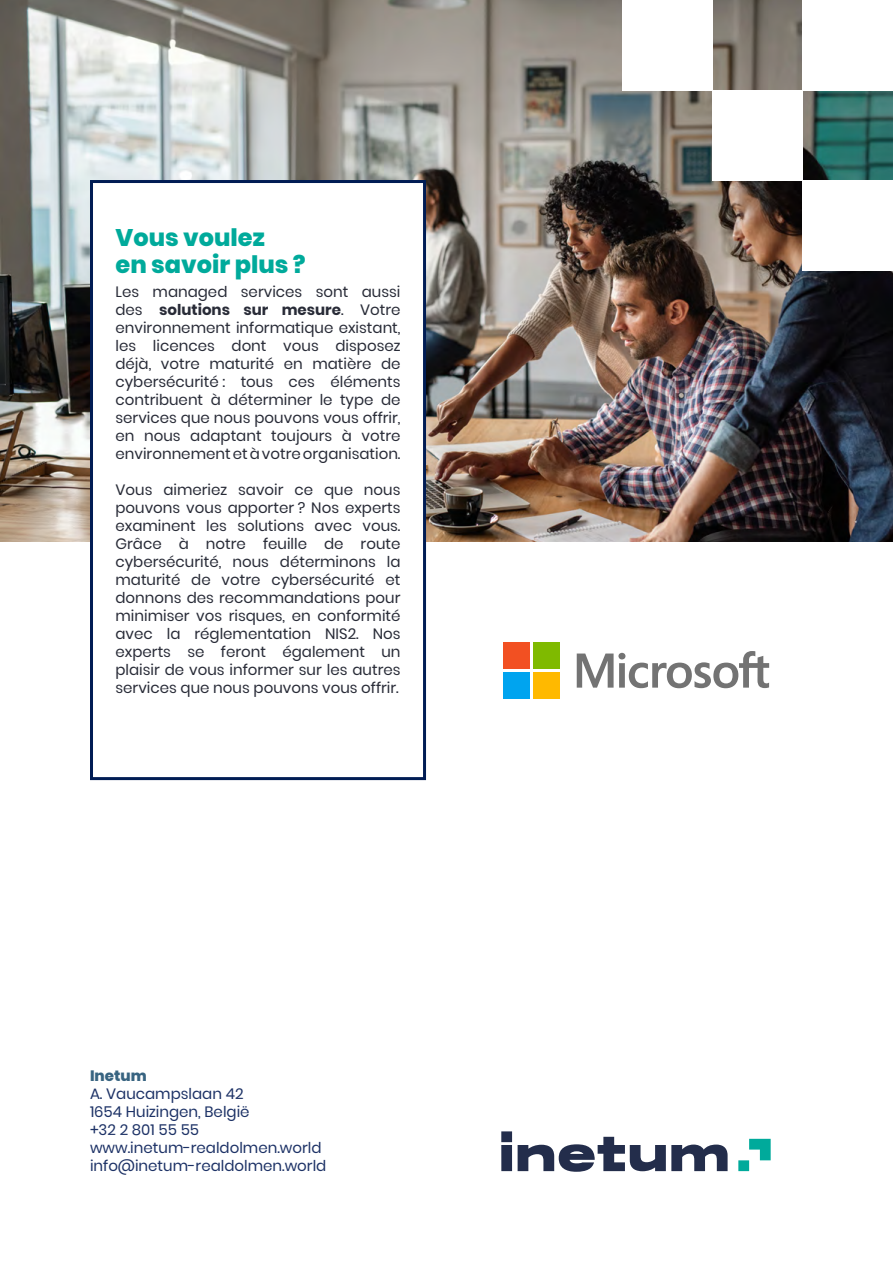
<style>
.page{position:relative;width:893px;height:1263px;background:#fff}
.page>*{position:absolute;margin:0;border:0;box-sizing:border-box;transform-origin:0 0}
.t1{font:800 24px/27px "Poppins";color:#00aa9b}
.t2{font:15px/18px "Poppins";color:#282b37;text-align:justify}
.t3{font:15px/18px "Poppins";color:#1d3266}
.t4{font:800 15px "Poppins";color:#386481}
.s1{font-weight:700}
</style>
<div class="page">
<img style="left:0;top:0;width:893px;height:541px">
<div style="left:623px;top:0;width:90px;height:90px;background:#fff"></div>
<div style="left:713px;top:90px;width:90px;height:90px;background:#fff"></div>
<div style="left:803px;top:180px;width:90px;height:90px;background:#fff"></div>
<div style="left:803px;top:0;width:90px;height:90px;background:#fff"></div>
<div style="left:92px;top:182px;width:332px;height:596px;background:#fff"></div>
<div style="left:90px;top:180px;width:336px;height:600px;border:3px solid #001c54"></div>
<svg style="left:501px;top:1131px;width:227px;height:41px"></svg>
<svg style="left:738px;top:1139px;width:33px;height:32px"></svg>
<svg style="left:577px;top:651px;width:192px;height:37px"></svg>
<div style="left:503px;top:642px;width:27px;height:27px;background:#f25022"></div>
<div style="left:533px;top:642px;width:27px;height:27px;background:#7fba00"></div>
<div style="left:503px;top:672px;width:27px;height:27px;background:#00a4ef"></div>
<div style="left:533px;top:672px;width:27px;height:27px;background:#ffb900"></div>
<h1 class="t1" style="left:116px;top:224px;width:192px">Vous voulez<br>en savoir plus ?</h1>
<p class="t2" style="left:116px;top:283px;width:287px">Les managed services sont aussi des <span class="s1">solutions sur mesure</span>. Votre environnement informatique existant, les licences dont vous disposez déjà, votre maturité en matière de cybersécurité : tous ces éléments contribuent à déterminer le type de services que nous pouvons vous offrir, en nous adaptant toujours à votre environnement et à votre organisation.</p>
<p class="t2" style="left:116px;top:481px;width:287px">Vous aimeriez savoir ce que nous pouvons vous apporter ? Nos experts examinent les solutions avec vous.<br>Grâce à notre feuille de route cybersécurité, nous déterminons la maturité de votre cybersécurité et donnons des recommandations pour minimiser vos risques, en conformité avec la réglementation NIS2. Nos experts se feront également un plaisir de vous informer sur les autres services que nous pouvons vous offrir.</p>
<p class="t4" style="left:90px;top:1067px;width:58px">Inetum</p>
<p class="t3" style="left:90px;top:1085px;width:238px">A. Vaucampslaan 42<br>1654 Huizingen, België<br>+32 2 801 55 55 www.inetum-realdolmen.world info@inetum-realdolmen.world</p>
</div>
